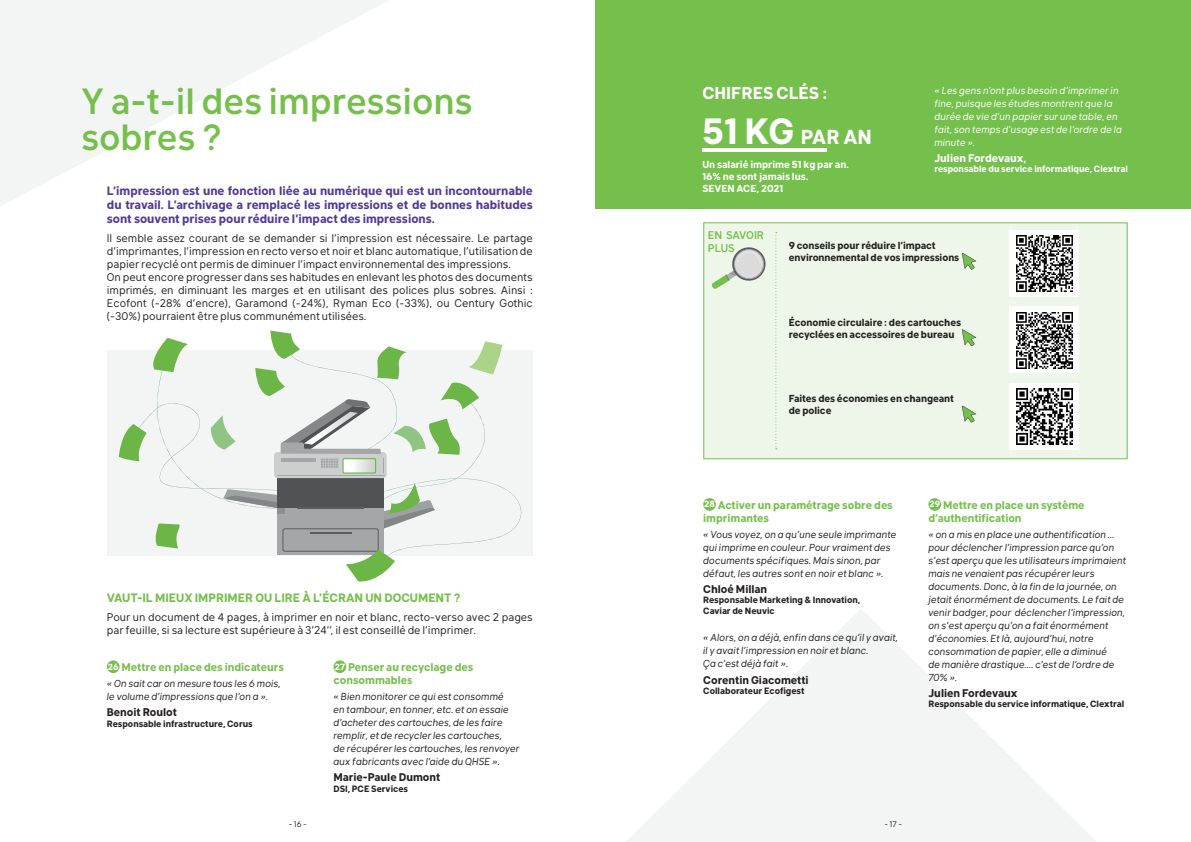
<style>
.page{position:relative;width:1191px;height:842px;background:#fff}
.page>*{position:absolute;margin:0;border:0;box-sizing:border-box;transform-origin:0 0}
.t1{font:500 36px/35.7px "Klima";color:#75c04c}
.t2{font:700 20px "Klima";color:#fff}
.t3{font:700 17px "Klima";color:#fff}
.t4{font:700 12px/14px "Klima";color:#543996;text-align:justify}
.t5{font:700 12px "Klima";color:#75c04c}
.t6{font:11px/13px "Klima";color:#231f20}
.t7{font:700 11px/13px "Klima";color:#75c04c}
.t8{font:700 11px "Klima";color:#231f20}
.t9{font:700 11px "Klima";color:#fff}
.t10{font:500 11px/13.2px "Klima";letter-spacing:-.005em;color:#75c04c}
.t11{font:italic 10px/13px "Klima";color:#231f20}
.t12{font:700 10px/12px "Klima";letter-spacing:-.005em;color:#231f20}
.t13{font:italic 10px/13px "Klima";color:#fff}
.t14{font:700 10px/12px "Klima";color:#fff}
.t15{font:700 9px/10.8px "Klima";color:#231f20}
.t16{font:700 9px "Klima";color:#fff}
.t17{font:8px "Klima";color:#231f20}
.s1{font-size:8.8px;color:#fff}
.s2{font-size:36px}
</style>
<div class="page">
<svg style="left:0;top:0;width:388px;height:206px;fill:#f3f4f4"></svg>
<svg style="left:627px;top:609px;width:469px;height:233px;fill:#f3f4f4"></svg>
<div style="left:595px;top:0;width:596px;height:209px;background:#75c04c"></div>
<hr style="left:702px;top:149px;width:124px;height:3px;background:#fff">
<div style="left:107px;top:660px;width:13px;height:13px;background:#75c04c;border-radius:50%"></div>
<div style="left:703px;top:498px;width:13px;height:13px;background:#75c04c;border-radius:50%"></div>
<div style="left:928px;top:498px;width:13px;height:13px;background:#75c04c;border-radius:50%"></div>
<div style="left:703px;top:224px;width:424px;height:235px;background:#edf6e8"></div>
<div style="left:703px;top:222px;width:424px;height:237px;border:1px solid #75c04c"></div>
<svg style="left:711px;top:247px;width:55px;height:42px"></svg>
<svg style="left:775px;top:232px;width:2px;height:217px"></svg>
<div style="left:107px;top:351px;width:426px;height:205px;background:#f3f4f4"></div>
<svg style="left:119px;top:331px;width:403px;height:343px"></svg>
<div style="left:1009px;top:230px;width:70px;height:66px;background:#fff"></div>
<div style="left:1009px;top:307px;width:70px;height:66px;background:#fff"></div>
<div style="left:1009px;top:383px;width:70px;height:66px;background:#fff"></div>
<img style="left:1016px;top:236px;width:56px;height:56px">
<img style="left:1016px;top:312px;width:56px;height:56px">
<img style="left:1016px;top:389px;width:56px;height:56px">
<svg style="left:962px;top:253px;width:14px;height:17px"></svg>
<svg style="left:962px;top:329px;width:14px;height:17px"></svg>
<svg style="left:962px;top:406px;width:14px;height:16px"></svg>
<h1 class="t1" style="left:81px;top:79px;width:393px">Y a-t-il des impressions sobres ?</h1>
<p class="t4" style="left:107px;top:183px;width:427px">L’impression est une fonction liée au numérique qui est un incontournable du travail. L’archivage a remplacé les impressions et de bonnes habitudes sont souvent prises pour réduire l’impact des impressions.</p>
<p class="t6" style="left:107px;top:230px;width:427px">Il semble assez courant de se demander si l’impression est nécessaire. Le partage d’imprimantes, l’impression en recto verso et noir et blanc automatique, l’utilisation de papier recyclé ont permis de diminuer l’impact environnemental des impressions.<br>On peut encore progresser dans ses habitudes en enlevant les photos des documents imprimés, en diminuant les marges et en utilisant des polices plus sobres. Ainsi :<br>Ecofont (-28% d’encre), Garamond (-24%), Ryman Eco (-33%), ou Century Gothic (-30%) pourraient être plus communément utilisées.</p>
<p class="t5" style="left:107px;top:587px;width:355px">VAUT-IL MIEUX IMPRIMER OU LIRE À L’ÉCRAN UN DOCUMENT ?</p>
<p class="t6" style="left:107px;top:609px;width:427px">Pour un document de 4 pages, à imprimer en noir et blanc, recto-verso avec 2 pages par feuille, si sa lecture est supérieure à 3’24’’, il est conseillé de l’imprimer.</p>
<p class="t7" style="left:108px;top:659px;width:177px"><span class="s1">26</span> Mettre en place des indicateurs</p>
<p class="t11" style="left:107px;top:676px;width:176px">« On sait car on mesure tous les 6 mois, le volume d’impressions que l’on a ».</p>
<p class="t8" style="left:107px;top:702px;width:72px">Benoit Roulot</p>
<p class="t15" style="left:107px;top:717px;width:147px">Responsable infrastructure, Corus</p>
<p class="t7" style="left:333px;top:659px;width:141px"><span class="s1">27</span> Penser au recyclage des consommables</p>
<p class="t11" style="left:333px;top:689px;width:188px">« Bien monitorer ce qui est consommé<br>en tambour, en tonner, etc. et on essaie d’acheter des cartouches, de les faire remplir, et de recycler les cartouches,<br>de récupérer les cartouches, les renvoyer aux fabricants avec l’aide du QHSE ».</p>
<p class="t8" style="left:333px;top:767px;width:108px">Marie-Paule Dumont</p>
<p class="t15" style="left:333px;top:782px;width:76px">DSI, PCE Services</p>
<h3 class="t3" style="left:702px;top:79px;width:126px">CHIFRES CLÉS :</h3>
<h2 class="t2" style="left:702px;top:119px;width:171px"><span class="s2">51 KG</span> PAR AN</h2>
<p class="t14" style="left:702px;top:157px;width:148px">Un salarié imprime 51 kg par an.<br>16% ne sont jamais lus.<br>SEVEN ACE, 2021</p>
<p class="t13" style="left:934px;top:82px;width:189px">« Les gens n’ont plus besoin d’imprimer in fine, puisque les études montrent que la durée de vie d’un papier sur une table, en fait, son temps d’usage est de l’ordre de la minute ».</p>
<p class="t9" style="left:934px;top:148px;width:94px">Julien Fordevaux,</p>
<p class="t16" style="left:934px;top:161px;width:195px">responsable du service informatique, Clextral</p>
<p class="t10" style="left:708px;top:227px;width:58px">EN SAVOIR<br>PLUS</p>
<p class="t12" style="left:788px;top:239px;width:172px">9 conseils pour réduire l’impact environnemental de vos impressions</p>
<p class="t12" style="left:788px;top:315px;width:174px">Économie circulaire : des cartouches recyclées en accessoires de bureau</p>
<p class="t12" style="left:788px;top:391px;width:167px">Faites des économies en changeant de police</p>
<p class="t7" style="left:703px;top:497px;width:191px"><span class="s1">28</span> Activer un paramétrage sobre des imprimantes</p>
<p class="t11" style="left:703px;top:526px;width:195px">« Vous voyez, on a qu’une seule imprimante qui imprime en couleur. Pour vraiment des documents spécifiques. Mais sinon, par défaut, les autres sont en noir et blanc ».</p>
<p class="t8" style="left:703px;top:579px;width:65px">Chloé Millan</p>
<p class="t15" style="left:703px;top:594px;width:158px">Responsable Marketing &amp; Innovation,<br>Caviar de Neuvic</p>
<p class="t11" style="left:703px;top:630px;width:196px">« Alors, on a déjà, enfin dans ce qu’il y avait, il y avait l’impression en noir et blanc.<br>Ça c’est déjà fait ».</p>
<p class="t8" style="left:703px;top:670px;width:107px">Corentin Giacometti</p>
<p class="t15" style="left:703px;top:685px;width:103px">Collaborateur Ecofigest</p>
<p class="t7" style="left:928px;top:497px;width:158px"><span class="s1">29</span> Mettre en place un système d’authentification</p>
<p class="t11" style="left:928px;top:526px;width:199px">« on a mis en place une authentification ... pour déclencher l’impression parce qu’on s’est aperçu que les utilisateurs imprimaient mais ne venaient pas récupérer leurs documents. Donc, à la fin de la journée, on jetait énormément de documents. Le fait de venir badger, pour déclencher l’impression, on s’est aperçu qu’on a fait énormément d’économies. Et là, aujourd’hui, notre consommation de papier, elle a diminué<br>de manière drastique.... c’est de l’ordre de 70% ».</p>
<p class="t8" style="left:928px;top:683px;width:91px">Julien Fordevaux</p>
<p class="t15" style="left:928px;top:698px;width:197px">Responsable du service informatique, Clextral</p>
<p class="t17" style="left:289px;top:817px;width:19px">- 16 -</p>
<p class="t17" style="left:884px;top:817px;width:19px">- 17 -</p>
</div>
